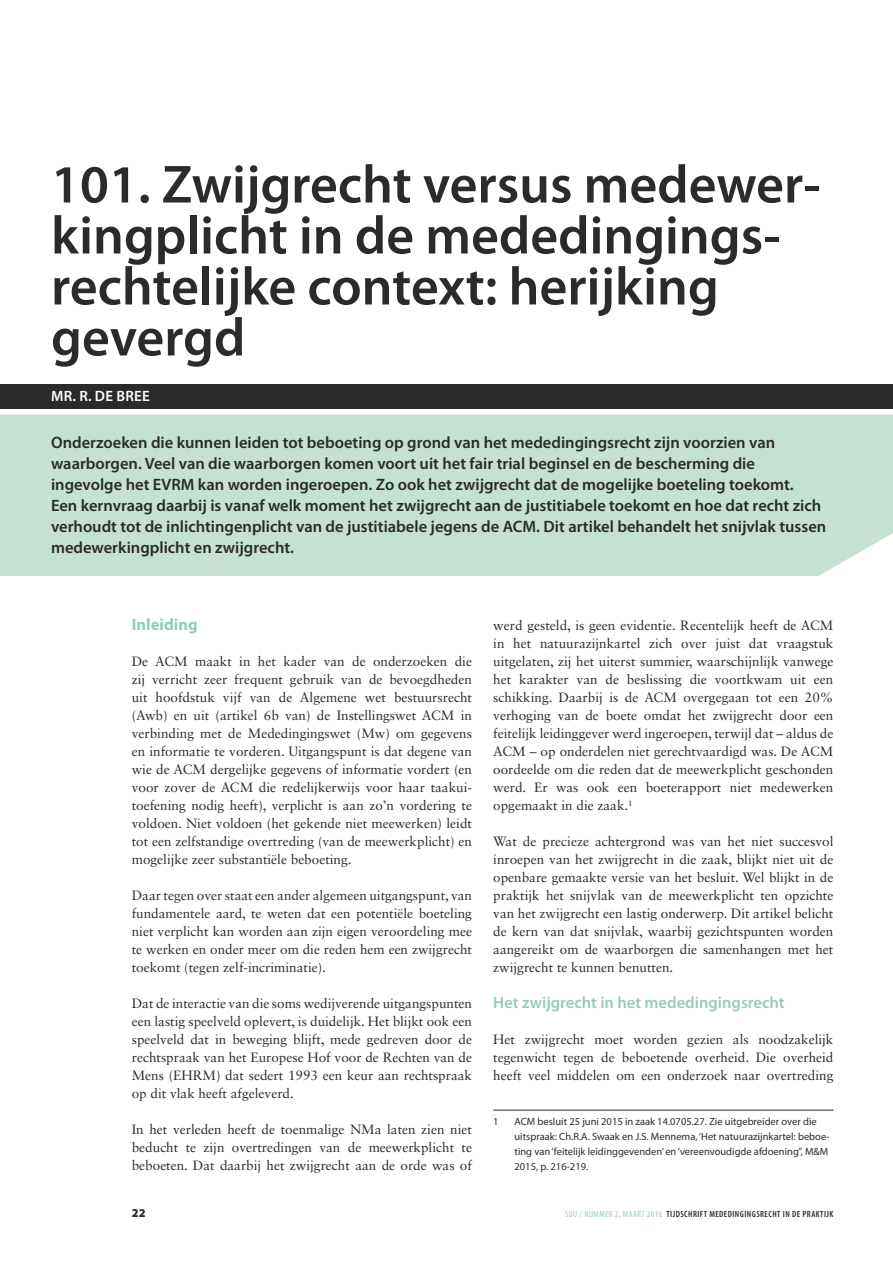
<style>
.page{position:relative;width:893px;height:1263px;background:#fff}
.page>*{position:absolute;margin:0;border:0;box-sizing:border-box;transform-origin:0 0}
.t1{font:600 54px/51px "Myriad Pro";color:#2b2b2a}
.t2{font:600 16.5px/21px "Myriad Pro";color:#2b2b2a}
.t3{font:600 16.5px "Myriad Pro";color:#95cdb4}
.t4{font:700 16.5px "Myriad Pro";color:#95cdb4}
.t5{font:600 15px "Myriad Pro";letter-spacing:.02em;color:#fefefe}
.t6{font:13.5px/18px "Sabon LT Std";color:#2b2b2a;text-align:justify}
.t7{font:900 12px "Myriad Pro";color:#2b2b2a}
.t8{font:10.5px/15px "Myriad Pro";color:#2b2b2a}
.t9{font:600 condensed 9px "Myriad Pro";letter-spacing:.05em;color:#2b2b2a}
.s1{font-weight:400;color:#95cdb4}
</style>
<div class="page">
<div style="left:0;top:384px;width:893px;height:25px;background:#2b2b2a"></div>
<div style="left:0;top:414px;width:893px;height:162px;background:#c4e1d2"></div>
<hr style="left:493px;top:1110px;width:340px;height:1px;background:#2b2b2a">
<p class="t1" style="left:51px;top:158px;width:770px">101. Zwijgrecht versus medewer&shy;kingplicht in de mededingings&shy;rechtelijke context: herijking gevergd</p>
<p class="t5" style="left:51px;top:387px;width:100px">mr. r. de Bree</p>
<p class="t2" style="left:51px;top:431px;width:777px">Onderzoeken die kunnen leiden tot beboeting op grond van het mededingingsrecht zijn voorzien van waarborgen. Veel van die waarborgen komen voort uit het fair trial beginsel en de bescherming die ingevolge het eVrm kan worden ingeroepen. Zo ook het zwijgrecht dat de mogelijke boeteling toekomt.<br>een kernvraag daarbij is vanaf welk moment het zwijgrecht aan de justitiabele toekomt en hoe dat recht zich verhoudt tot de inlichtingenplicht van de justitiabele jegens de ACm. dit artikel behandelt het snijvlak tussen medewerkingplicht en zwijgrecht.</p>
<p class="t4" style="left:132px;top:614px;width:67px">Inleiding</p>
<p class="t6" style="left:132px;top:652px;width:342px">De ACM maakt in het kader van de onderzoeken die zij verricht zeer frequent gebruik van de bevoegdheden uit hoofdstuk vijf van de Algemene wet bestuursrecht (Awb) en uit (artikel 6b van) de Instellingswet ACM in verbinding met de Mededingingswet (Mw) om gegevens en informatie te vorderen. Uitgangspunt is dat degene van wie de ACM dergelijke gegevens of informatie vordert (en voor zover de ACM die redelijkerwijs voor haar taakui&shy;toefening nodig heeft), verplicht is aan zo’n vordering te voldoen. Niet voldoen (het gekende niet meewerken) leidt tot een zelfstandige overtreding (van de meewerkplicht) en mogelijke zeer substantiële beboeting.</p>
<p class="t6" style="left:132px;top:886px;width:342px">Daar tegen over staat een ander algemeen uitgangspunt, van fundamentele aard, te weten dat een potentiële boeteling niet verplicht kan worden aan zijn eigen veroordeling mee te werken en onder meer om die reden hem een zwijgrecht toekomt (tegen zelf-incriminatie).</p>
<p class="t6" style="left:132px;top:994px;width:342px">Dat de interactie van die soms wedijverende uitgangspunten een lastig speelveld oplevert, is duidelijk. Het blijkt ook een speelveld dat in beweging blijft, mede gedreven door de rechtspraak van het Europese Hof voor de Rechten van de Mens (EHRM) dat sedert 1993 een keur aan rechtspraak op dit vlak heeft afgeleverd.</p>
<p class="t6" style="left:132px;top:1120px;width:342px">In het verleden heeft de toenmalige NMa laten zien niet beducht te zijn overtredingen van de meewerkplicht te beboeten. Dat daarbij het zwijgrecht aan de orde was of</p>
<p class="t6" style="left:493px;top:616px;width:342px">werd gesteld, is geen evidentie. Recentelijk heeft de ACM in het natuurazijnkartel zich over juist dat vraagstuk uitgelaten, zij het uiterst summier, waarschijnlijk vanwege het karakter van de beslissing die voortkwam uit een schikking. Daarbij is de ACM overgegaan tot een 20% verhoging van de boete omdat het zwijgrecht door een feitelijk leidinggever werd ingeroepen, terwijl dat – aldus de ACM – op onderdelen niet gerechtvaardigd was. De ACM oordeelde om die reden dat de meewerkplicht geschonden werd. Er was ook een boeterapport niet medewerken opgemaakt in die zaak.<sup>1</sup></p>
<p class="t6" style="left:493px;top:832px;width:342px">Wat de precieze achtergrond was van het niet succesvol inroepen van het zwijgrecht in die zaak, blijkt niet uit de openbare gemaakte versie van het besluit. Wel blijkt in de praktijk het snijvlak van de meewerkplicht ten opzichte van het zwijgrecht een lastig onderwerp. Dit artikel belicht de kern van dat snijvlak, waarbij gezichtspunten worden aangereikt om de waarborgen die samenhangen met het zwijgrecht te kunnen benutten.</p>
<p class="t3" style="left:493px;top:992px;width:293px">Het zwijgrecht in het mededingingsrecht</p>
<p class="t6" style="left:493px;top:1030px;width:342px">Het zwijgrecht moet worden gezien als noodzakelijk tegenwicht tegen de beboetende overheid. Die overheid heeft veel middelen om een onderzoek naar overtreding</p>
<p class="t8" style="left:493px;top:1114px;width:7px">1</p>
<p class="t8" style="left:514px;top:1114px;width:317px">ACM besluit 25 juni 2015 in zaak 14.0705.27. Zie uitgebreider over die uitspraak: Ch.R.A. Swaak en J.S. Mennema, ‘Het natuurazijnkartel: beboe&shy;ting van ‘feitelijk leidinggevenden’ en ‘vereenvoudigde afdoening’’, M&amp;M 2015, p. 216-219.</p>
<p class="t7" style="left:132px;top:1204px;width:15px">22</p>
<p class="t9" style="left:565px;top:1208px;width:270px"><span class="s1">SDU / NUMMER 2, MAART 2016</span> TIJDSCHRIFT MEDEDINGINGSRECHT IN DE PRAKTIJK</p>
</div>
